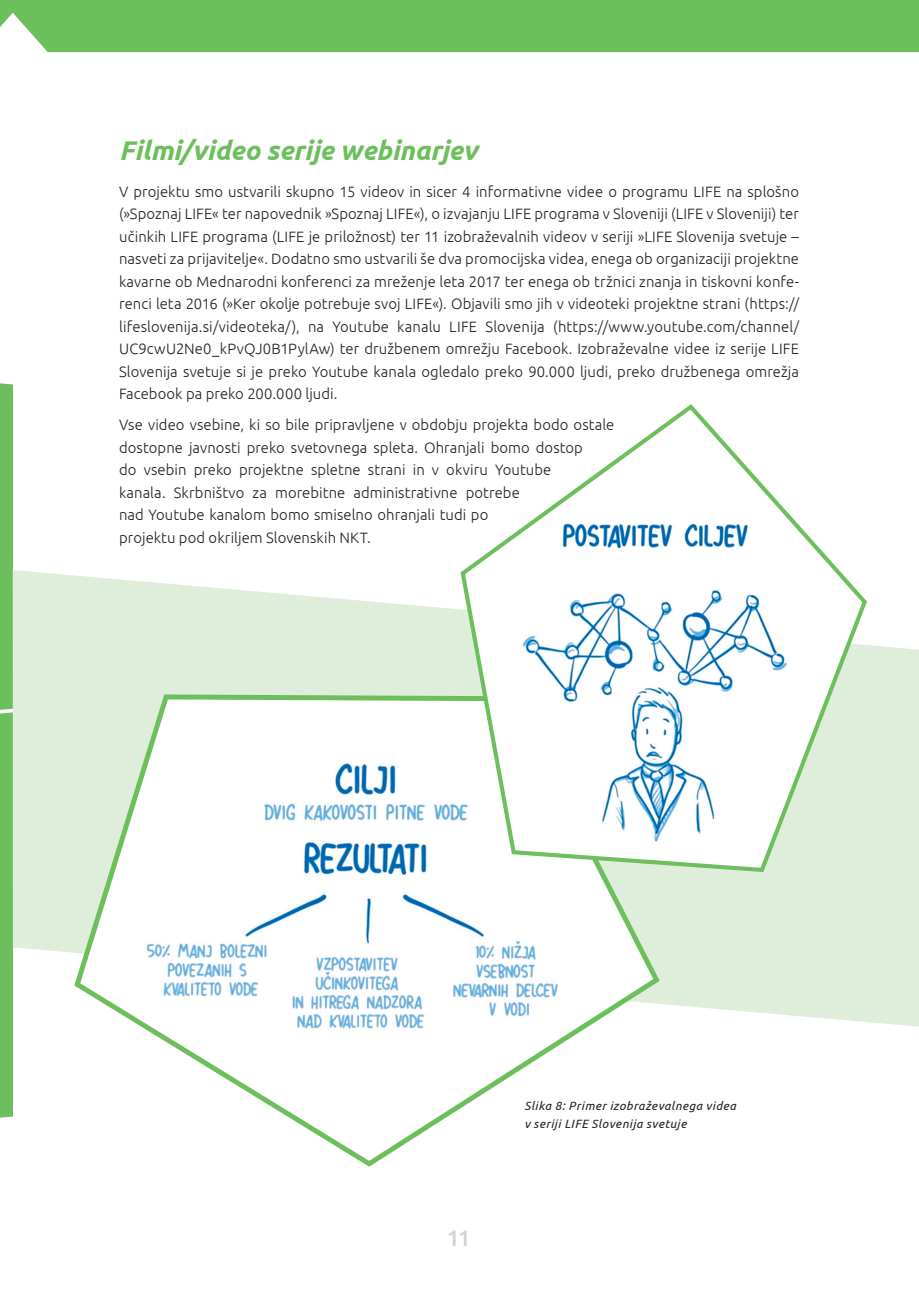
<style>
.page{position:relative;width:919px;height:1289px;background:#fff}
.page>*{position:absolute;margin:0;border:0;box-sizing:border-box;transform-origin:0 0}
.t1{font:italic 700 27px "Ubuntu";letter-spacing:-.005em;color:#6dbf5d}
.t2{font:500 22.5px "Ubuntu";color:#d1d2d4}
.t3{font:300 15px/22.5px "Ubuntu";letter-spacing:.005em;color:#231f20;text-align:justify}
.t4{font:italic 12px/18px "Ubuntu";letter-spacing:.045em;color:#231f20}
</style>
<div class="page">
<div style="left:0;top:13px;width:918px;height:39px;background:#6dbf5d"></div>
<div style="left:0;top:0;width:918px;height:13px;background:#6dbf5d"></div>
<div style="left:0;top:383px;width:13px;height:735px;background:#6dbf5d"></div>
<svg style="left:13px;top:570px;width:905px;height:456px;fill:#dfeeda"></svg>
<svg style="left:74px;top:694px;width:585px;height:472px"></svg>
<svg style="left:457px;top:404px;width:412px;height:470px"></svg>
<h1 class="t1" style="left:119px;top:134px;width:360px">Filmi/video serije webinarjev</h1>
<p class="t3" style="left:119px;top:180px;width:681px">V projektu smo ustvarili skupno 15 videov in sicer 4 informativne videe o programu LIFE na splošno (»Spoznaj LIFE« ter napovednik »Spoznaj LIFE«), o izvajanju LIFE programa v Sloveniji (LIFE v Sloveniji) ter učinkih LIFE programa (LIFE je priložnost) ter 11 izobraževalnih videov v seriji »LIFE Slovenija svetuje – nasveti za prijavitelje«. Dodatno smo ustvarili še dva promocijska videa, enega ob organizaciji projektne kavarne ob Mednarodni konferenci za mreženje leta 2017 ter enega ob tržnici znanja in tiskovni konfe&shy;renci leta 2016 (»Ker okolje potrebuje svoj LIFE«). Objavili smo jih v videoteki projektne strani (https:// lifeslovenija.si/videoteka/), na Youtube kanalu LIFE Slovenija (https://www.youtube.com/channel/ UC9cwU2Ne0_kPvQJ0B1PylAw) ter družbenem omrežju Facebook. Izobraževalne videe iz serije LIFE Slovenija svetuje si je preko Youtube kanala ogledalo preko 90.000 ljudi, preko družbenega omrežja Facebook pa preko 200.000 ljudi.</p>
<p class="t3" style="left:119px;top:413px;width:496px;text-align:left">Vse video vsebine, ki so bile pripravljene v obdobju projekta bodo ostale dostopne javnosti preko svetovnega spleta. Ohranjali bomo dostop<br>do vsebin preko projektne spletne strani in v okviru Youtube<br>kanala. Skrbništvo za morebitne administrativne potrebe<br>nad Youtube kanalom bomo smiselno ohranjali tudi po<br>projektu pod okriljem Slovenskih NKT.</p>
<h2 class="t2" style="left:447px;top:1223px;width:25px">11</h2>
<p class="t4" style="left:524px;top:1096px;width:213px">Slika 8: Primer izobraževalnega videa v seriji LIFE Slovenija svetuje</p>
</div>
